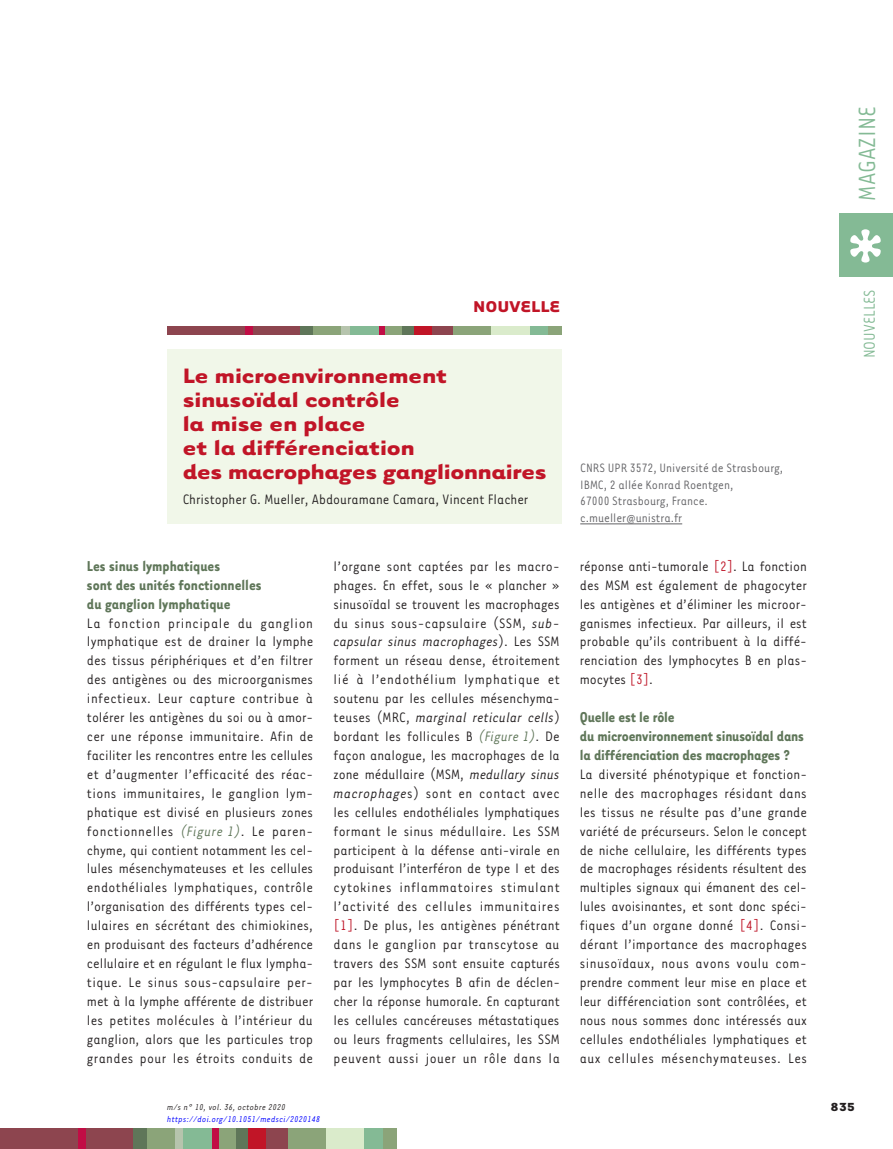
<style>
.page{position:relative;width:893px;height:1149px;background:#fff}
.page>*{position:absolute;margin:0;border:0;box-sizing:border-box;transform-origin:0 0}
.t1{font:27px "Tarzana Narrow";color:#84ba95}
.t2{font:700 24px/24px "Tarzana Wide";color:#c11527}
.t3{font:18px "Tarzana Narrow";color:#84ba95}
.t4{font:700 18px "Tarzana Wide";color:#c11527}
.t5{font:700 16.5px/18.9px "Tarzana Narrow";letter-spacing:-.01em;color:#5f7659}
.t6{font:15.75px/18.9px "Tarzana Narrow";letter-spacing:.005em;color:#231f20;text-align:justify}
.t7{font:13.95px/17px "Tarzana Narrow";color:#636366}
.t8{font:700 13.5px "Tarzana Wide";color:#231f20}
.t9{font:italic 9.75px "Tarzana Narrow";letter-spacing:.025em;color:#00f}
.t10{font:italic 9.75px "Tarzana Narrow";letter-spacing:.025em;color:#231f20}
.s1{font-style:italic;color:#5f7659}
.s2{font-style:italic}
.s3{color:#bf182a}
</style>
<div class="page">
<div style="left:0;top:1127px;width:134px;height:21px;background:#8d454f"></div>
<div style="left:235px;top:1127px;width:13px;height:21px;background:#5f7659"></div>
<div style="left:78px;top:1127px;width:7px;height:21px;background:#c10d45"></div>
<div style="left:133px;top:1127px;width:22px;height:21px;background:#5f7659"></div>
<div style="left:147px;top:1127px;width:29px;height:21px;background:#8ba479"></div>
<div style="left:175px;top:1127px;width:8px;height:21px;background:#b6c4ad"></div>
<div style="left:183px;top:1127px;width:30px;height:21px;background:#84ba95"></div>
<div style="left:217px;top:1127px;width:19px;height:21px;background:#8ba479"></div>
<div style="left:213px;top:1127px;width:6px;height:21px;background:#c10d45"></div>
<div style="left:248px;top:1127px;width:27px;height:21px;background:#c11527"></div>
<div style="left:287px;top:1127px;width:39px;height:21px;background:#8ba479"></div>
<div style="left:267px;top:1127px;width:21px;height:21px;background:#8d454f"></div>
<div style="left:326px;top:1127px;width:38px;height:21px;background:#daebcb"></div>
<div style="left:364px;top:1127px;width:20px;height:21px;background:#84ba95"></div>
<div style="left:383px;top:1127px;width:14px;height:21px;background:#8ba479"></div>
<div style="left:840px;top:213px;width:53px;height:63px;background:#84ba95"></div>
<svg style="left:850px;top:229px;width:31px;height:33px"></svg>
<div style="left:168px;top:326px;width:133px;height:8px;background:#8d454f"></div>
<div style="left:300px;top:326px;width:27px;height:8px;background:#5f7659"></div>
<div style="left:401px;top:326px;width:13px;height:8px;background:#5f7659"></div>
<div style="left:313px;top:326px;width:30px;height:8px;background:#8ba479"></div>
<div style="left:350px;top:326px;width:29px;height:8px;background:#84ba95"></div>
<div style="left:529px;top:326px;width:20px;height:8px;background:#84ba95"></div>
<div style="left:383px;top:326px;width:19px;height:8px;background:#8ba479"></div>
<div style="left:548px;top:326px;width:14px;height:8px;background:#8ba479"></div>
<div style="left:452px;top:326px;width:39px;height:8px;background:#8ba479"></div>
<div style="left:491px;top:326px;width:38px;height:8px;background:#daebcb"></div>
<div style="left:341px;top:326px;width:9px;height:8px;background:#b6c4ad"></div>
<div style="left:245px;top:326px;width:7px;height:8px;background:#c10d45"></div>
<div style="left:379px;top:326px;width:6px;height:8px;background:#c10d45"></div>
<div style="left:414px;top:326px;width:27px;height:8px;background:#c11527"></div>
<div style="left:433px;top:326px;width:20px;height:8px;background:#8d454f"></div>
<div style="left:168px;top:349px;width:394px;height:174px;background:#f1f7e9"></div>
<hr style="left:580px;top:523px;width:102px;height:1px;background:#636366">
<p class="t4" style="left:473px;top:294px;width:89px">NOUVELLE</p>
<h2 class="t2" style="left:183px;top:362px;width:366px">Le microenvironnement sinusoïdal contrôle<br>la mise en place<br>et la différenciation<br>des macrophages ganglionnaires</h2>
<p class="t6" style="left:183px;top:489px;width:347px">Christopher G. Mueller, Abdouramane Camara, Vincent Flacher</p>
<p class="t7" style="left:580px;top:458px;width:205px">CNRS UPR 3572, Université de Strasbourg,<br>IBMC, 2 allée Konrad Roentgen,<br>67000 Strasbourg, France. c.mueller@unistra.fr</p>
<p class="t5" style="left:87px;top:555px;width:176px">Les sinus lymphatiques<br>sont des unités fonctionnelles du ganglion lymphatique</p>
<p class="t6" style="left:87px;top:612px;width:228px">La fonction principale du ganglion lymphatique est de drainer la lymphe des tissus périphériques et d’en filtrer des antigènes ou des microorganismes infectieux. Leur capture contribue à tolérer les antigènes du soi ou à amor&shy;cer une réponse immunitaire. Afin de faciliter les rencontres entre les cellules et d’augmenter l’efficacité des réac&shy;tions immunitaires, le ganglion lym&shy;phatique est divisé en plusieurs zones fonctionnelles <span class="s1">(Figure 1)</span>. Le paren&shy;chyme, qui contient notamment les cel&shy;lules mésenchymateuses et les cellules endothéliales lymphatiques, contrôle l’organisation des différents types cel&shy;lulaires en sécrétant des chimiokines, en produisant des facteurs d’adhérence cellulaire et en régulant le flux lympha&shy;tique. Le sinus sous-capsulaire per&shy;met à la lymphe afférente de distribuer les petites molécules à l’intérieur du ganglion, alors que les particules trop grandes pour les étroits conduits de</p>
<p class="t6" style="left:334px;top:555px;width:228px">l’organe sont captées par les macro&shy;phages. En effet, sous le « plancher » sinusoïdal se trouvent les macrophages du sinus sous-capsulaire (SSM, <span class="s2">sub&shy;capsular sinus macrophages</span>). Les SSM forment un réseau dense, étroitement lié à l’endothélium lymphatique et soutenu par les cellules mésenchyma&shy;teuses (MRC, <span class="s2">marginal reticular cells</span>) bordant les follicules B <span class="s1">(Figure 1)</span>. De façon analogue, les macrophages de la zone médullaire (MSM, <span class="s2">medullary sinus macrophage</span>s) sont en contact avec les cellules endothéliales lymphatiques formant le sinus médullaire. Les SSM participent à la défense anti-virale en produisant l’interféron de type I et des cytokines inflammatoires stimulant l’activité des cellules immunitaires <span class="s3">[1]</span>. De plus, les antigènes pénétrant dans le ganglion par transcytose au travers des SSM sont ensuite capturés par les lymphocytes B afin de déclen&shy;cher la réponse humorale. En capturant les cellules cancéreuses métastatiques ou leurs fragments cellulaires, les SSM peuvent aussi jouer un rôle dans la</p>
<p class="t6" style="left:580px;top:555px;width:229px">réponse anti-tumorale <span class="s3">[2]</span>. La fonction des MSM est également de phagocyter les antigènes et d’éliminer les microor&shy;ganismes infectieux. Par ailleurs, il est probable qu’ils contribuent à la diffé&shy;renciation des lymphocytes B en plas&shy;mocytes <span class="s3">[3]</span>.</p>
<p class="t5" style="left:580px;top:706px;width:226px">Quelle est le rôle<br>du microenvironnement sinusoïdal dans la différenciation des macrophages ?</p>
<p class="t6" style="left:580px;top:763px;width:229px">La diversité phénotypique et fonction&shy;nelle des macrophages résidant dans les tissus ne résulte pas d’une grande variété de précurseurs. Selon le concept de niche cellulaire, les différents types de macrophages résidents résultent des multiples signaux qui émanent des cel&shy;lules avoisinantes, et sont donc spéci&shy;fiques d’un organe donné <span class="s3">[4]</span>. Consi&shy;dérant l’importance des macrophages sinusoïdaux, nous avons voulu com&shy;prendre comment leur mise en place et leur différenciation sont contrôlées, et nous nous sommes donc intéressés aux cellules endothéliales lymphatiques et aux cellules mésenchymateuses. Les</p>
<h1 class="t1" style="left:851px;top:200px;width:96px;rotate:-90deg">MAGAZINE</h1>
<p class="t3" style="left:859px;top:358px;width:70px;rotate:-90deg">NOUVELLES</p>
<p class="t10" style="left:167px;top:1100px;width:120px">m/s n° 10, vol. 36, octobre 2020</p>
<p class="t8" style="left:830px;top:1097px;width:26px">835</p>
<p class="t9" style="left:167px;top:1112px;width:155px">https://doi.org/10.1051/medsci/2020148</p>
</div>
